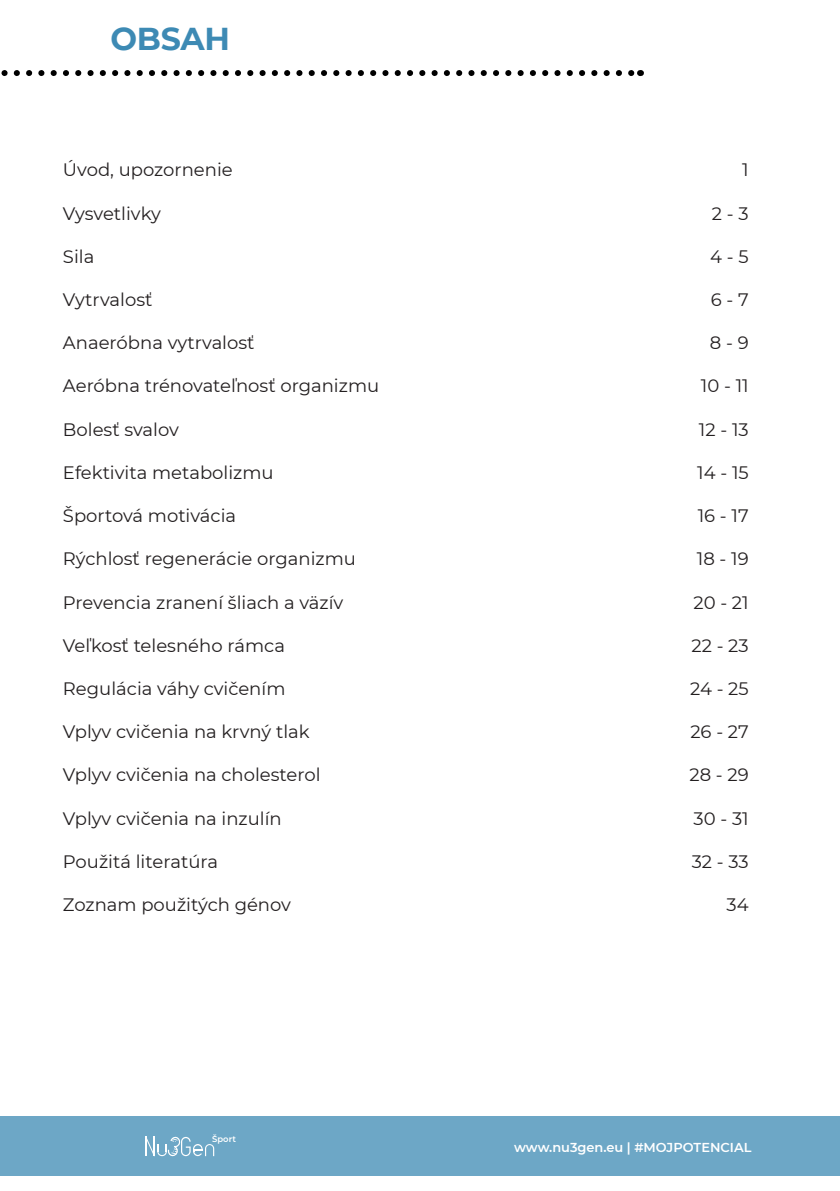
<style>
.page{position:relative;width:840px;height:1191px;background:#fff}
.page>*{position:absolute;margin:0;border:0;box-sizing:border-box;transform-origin:0 0}
.t1{font:700 31.6px "Montserrat";letter-spacing:-.01em;color:#3d8ab4}
.t2{font:18px "Montserrat";color:#231f20}
.t3{font:600 13px "Montserrat";color:#fff}
.t4{font:600 8.4px "Montserrat";color:#fff}
</style>
<div class="page">
<div style="left:0;top:1116px;width:839px;height:60px;background:#6da7c6"></div>
<svg style="left:145px;top:1136px;width:70px;height:20px"></svg>
<svg style="left:1px;top:70px;width:630px;height:6px"></svg>
<h1 class="t1" style="left:110px;top:16px;width:121px">OBSAH</h1>
<p class="t2" style="left:63px;top:158px;width:171px">Úvod, upozornenie</p>
<p class="t2" style="left:63px;top:201px;width:99px">Vysvetlivky</p>
<p class="t2" style="left:63px;top:244px;width:33px">Sila</p>
<p class="t2" style="left:63px;top:287px;width:91px">Vytrvalosť</p>
<p class="t2" style="left:63px;top:330px;width:193px">Anaeróbna vytrvalosť</p>
<p class="t2" style="left:63px;top:374px;width:317px">Aeróbna trénovateľnosť organizmu</p>
<p class="t2" style="left:63px;top:417px;width:117px">Bolesť svalov</p>
<p class="t2" style="left:63px;top:460px;width:212px">Efektivita metabolizmu</p>
<p class="t2" style="left:63px;top:503px;width:175px">Športová motivácia</p>
<p class="t2" style="left:63px;top:546px;width:294px">Rýchlosť regenerácie organizmu</p>
<p class="t2" style="left:63px;top:590px;width:282px">Prevencia zranení šliach a väzív</p>
<p class="t2" style="left:63px;top:633px;width:223px">Veľkosť telesného rámca</p>
<p class="t2" style="left:63px;top:676px;width:224px">Regulácia váhy cvičením</p>
<p class="t2" style="left:63px;top:719px;width:248px">Vplyv cvičenia na krvný tlak</p>
<p class="t2" style="left:63px;top:762px;width:259px">Vplyv cvičenia na cholesterol</p>
<p class="t2" style="left:63px;top:806px;width:220px">Vplyv cvičenia na inzulín</p>
<p class="t2" style="left:63px;top:849px;width:157px">Použitá literatúra</p>
<p class="t2" style="left:63px;top:892px;width:229px">Zoznam použitých génov</p>
<p class="t4" style="left:212px;top:1133px;width:25px">Šport</p>
<p class="t2" style="left:741px;top:158px;width:8px">1</p>
<p class="t2" style="left:711px;top:201px;width:38px">2 - 3</p>
<p class="t2" style="left:709px;top:244px;width:40px">4 - 5</p>
<p class="t2" style="left:710px;top:287px;width:39px">6 - 7</p>
<p class="t2" style="left:709px;top:330px;width:40px">8 - 9</p>
<p class="t2" style="left:700px;top:374px;width:49px">10 - 11</p>
<p class="t2" style="left:698px;top:417px;width:51px">12 - 13</p>
<p class="t2" style="left:696px;top:460px;width:53px">14 - 15</p>
<p class="t2" style="left:697px;top:503px;width:52px">16 - 17</p>
<p class="t2" style="left:696px;top:546px;width:53px">18 - 19</p>
<p class="t2" style="left:693px;top:590px;width:57px">20 - 21</p>
<p class="t2" style="left:691px;top:633px;width:59px">22 - 23</p>
<p class="t2" style="left:689px;top:676px;width:60px">24 - 25</p>
<p class="t2" style="left:690px;top:719px;width:60px">26 - 27</p>
<p class="t2" style="left:689px;top:762px;width:61px">28 - 29</p>
<p class="t2" style="left:693px;top:806px;width:57px">30 - 31</p>
<p class="t2" style="left:691px;top:849px;width:58px">32 - 33</p>
<p class="t2" style="left:726px;top:892px;width:24px">34</p>
<p class="t3" style="left:514px;top:1137px;width:239px">www.nu3gen.eu | #MOJPOTENCIAL</p>
</div>
